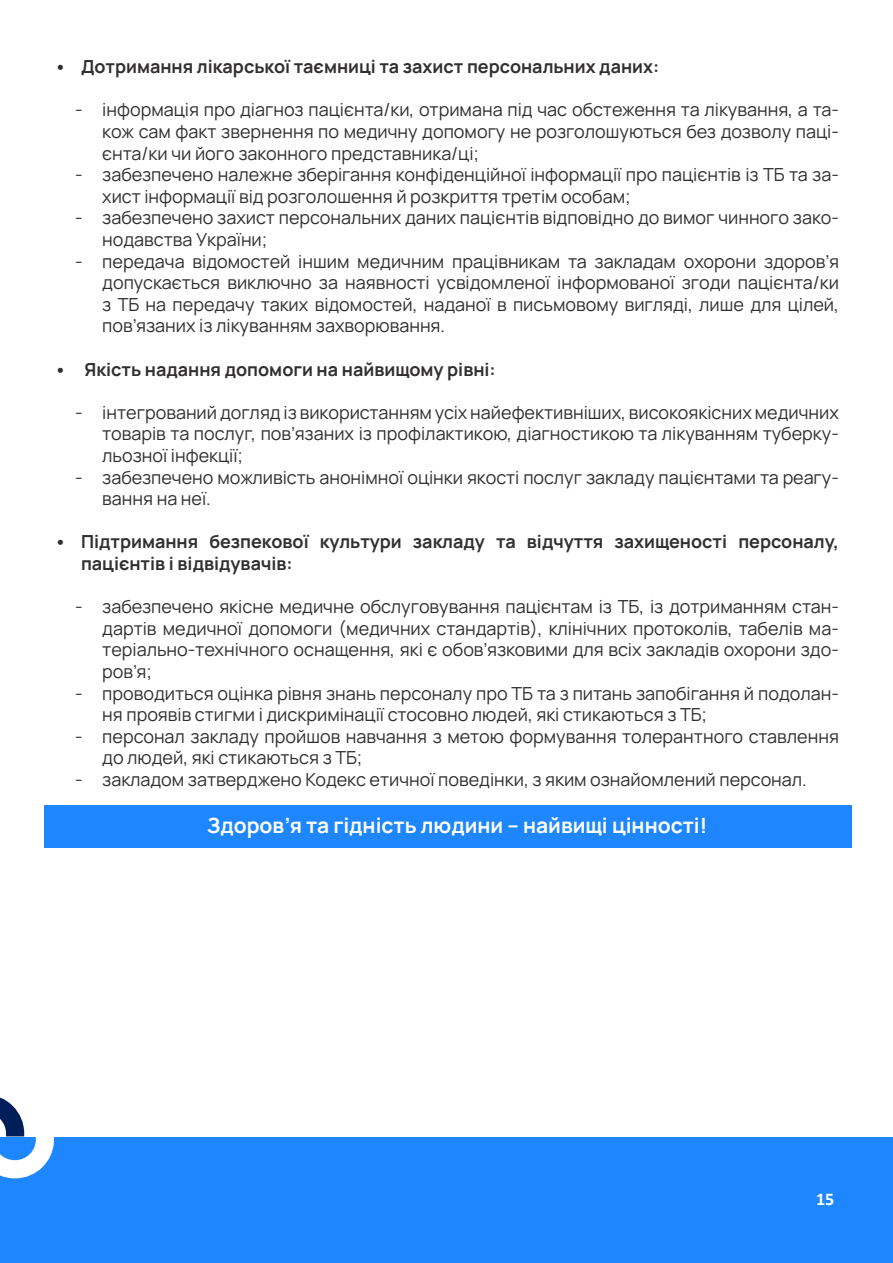
<style>
.page{position:relative;width:893px;height:1263px;background:#fff}
.page>*{position:absolute;margin:0;border:0;box-sizing:border-box;transform-origin:0 0}
.t1{font:700 21px "Manrope";color:#fff}
.t2{font:18px/21.6px "Manrope";color:#312f30}
.t3{font:700 18px/21.6px "Manrope";color:#312f30}
.t4{font:700 18px "Calibri";color:#fff}
</style>
<div class="page">
<div style="left:44px;top:805px;width:807px;height:42px;background:#1e87ff"></div>
<div style="left:0;top:1137px;width:892px;height:125px;background:#1e87ff"></div>
<svg style="left:0;top:1097px;width:54px;height:81px"></svg>
<p class="t3" style="left:54px;top:55px;width:607px">• Дотримання лікарської таємниці та захист персональних даних:</p>
<p class="t2" style="left:102px;top:98px;width:738px;text-align:justify;text-indent:-27px">- інформація про діагноз пацієнта/ки, отримана під час обстеження та лікування, а та&shy;кож сам факт звернення по медичну допомогу не розголошуються без дозволу паці&shy;єнта/ки чи його законного представника/ці;</p>
<p class="t2" style="left:102px;top:163px;width:738px;text-indent:-27px">- забезпечено належне зберігання конфіденційної інформації про пацієнтів із ТБ та за&shy;хист інформації від розголошення й розкриття третім особам;</p>
<p class="t2" style="left:102px;top:206px;width:738px;text-indent:-27px">- забезпечено захист персональних даних пацієнтів відповідно до вимог чинного зако&shy;нодавства України;</p>
<p class="t2" style="left:102px;top:249px;width:738px;text-align:justify;text-indent:-27px">- передача відомостей іншим медичним працівникам та закладам охорони здоров’я допускається виключно за наявності усвідомленої інформованої згоди пацієнта/ки з ТБ на передачу таких відомостей, наданої в письмовому вигляді, лише для цілей, пов’язаних із лікуванням захворювання.</p>
<p class="t3" style="left:54px;top:357px;width:443px">• Якість надання допомоги на найвищому рівні:</p>
<p class="t2" style="left:102px;top:401px;width:738px;text-align:justify;text-indent:-27px">- інтегрований догляд із використанням усіх найефективніших, високоякісних медичних товарів та послуг, пов’язаних із профілактикою, діагностикою та лікуванням туберку&shy;льозної інфекції;</p>
<p class="t2" style="left:102px;top:465px;width:738px;text-indent:-27px">- забезпечено можливість анонімної оцінки якості послуг закладу пацієнтами та реагу&shy;вання на неї.</p>
<p class="t3" style="left:81px;top:530px;width:759px;text-indent:-27px">• Підтримання безпекової культури закладу та відчуття захищеності персоналу, пацієнтів і відвідувачів:</p>
<p class="t2" style="left:102px;top:595px;width:738px;text-align:justify;text-indent:-27px">- забезпечено якісне медичне обслуговування пацієнтам із ТБ, із дотриманням стан&shy;дартів медичної допомоги (медичних стандартів), клінічних протоколів, табелів ма&shy;теріально-технічного оснащення, які є обов’язковими для всіх закладів охорони здо&shy;ров’я;</p>
<p class="t2" style="left:102px;top:681px;width:738px;text-indent:-27px">- проводиться оцінка рівня знань персоналу про ТБ та з питань запобігання й подолан&shy;ня проявів стигми і дискримінації стосовно людей, які стикаються з ТБ;</p>
<p class="t2" style="left:102px;top:725px;width:738px;text-indent:-27px">- персонал закладу пройшов навчання з метою формування толерантного ставлення до людей, які стикаються з ТБ;</p>
<p class="t2" style="left:75px;top:768px;width:733px">- закладом затверджено Кодекс етичної поведінки, з яким ознайомлений персонал.</p>
<p class="t1" style="left:207px;top:810px;width:502px">Здоров’я та гідність людини – найвищі цінності!</p>
<p class="t4" style="left:816px;top:1187px;width:20px">15</p>
</div>
